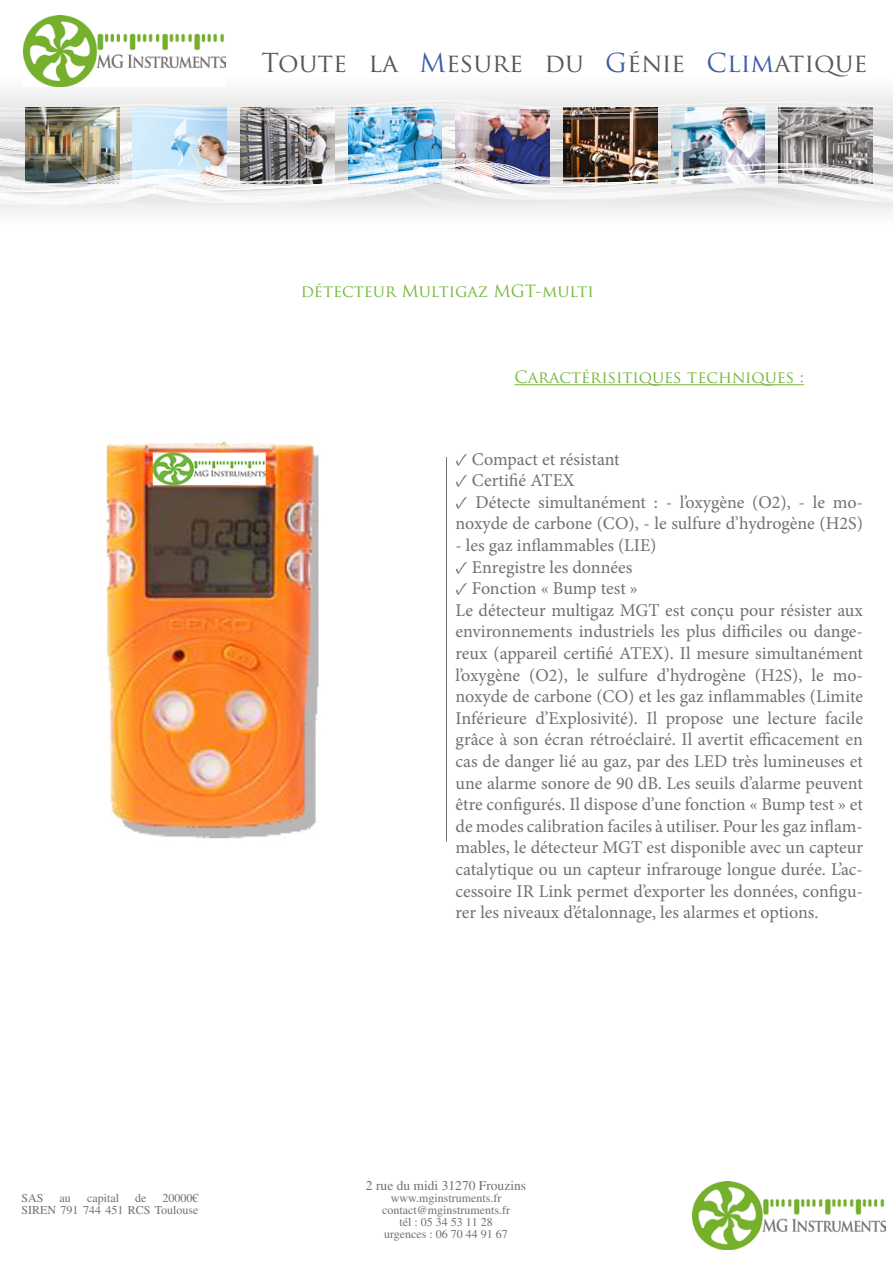
<style>
.page{position:relative;width:893px;height:1263px;background:#fff}
.page>*{position:absolute;margin:0;border:0;box-sizing:border-box;transform-origin:0 0}
.t1{font:25.5px "Trajan Pro";color:#575756}
.t2{font:18px/21.6px "Minion Pro";color:#71706f}
.t3{font:16.5px "Trajan Pro";color:#73b738}
.t4{font:13.5px "Times";color:#71706f}
.t5{font:12px/12px "Times";color:#71706f;text-align:center}
.s1{color:#3e5ca6}
.s2{font-family:"Palatino Linotype"}
</style>
<div class="page">
<div style="left:0;top:71px;width:893px;height:157px;background:#f7f7f7"></div>
<img style="left:0;top:100px;width:893px;height:106px">
<img style="left:23px;top:15px;width:203px;height:71px">
<img style="left:692px;top:1181px;width:193px;height:68px">
<hr style="left:514px;top:384px;width:290px;height:1px;background:#73b738">
<hr style="left:446px;top:457px;width:1px;height:384px;background:#71706f">
<img style="left:106px;top:441px;width:213px;height:398px">
<h1 class="t1" style="left:261px;top:47px;width:608px">Toute la <span class="s1">M</span>esure du <span class="s1">G</span>énie <span class="s1">Clim</span>atique</h1>
<p class="t3" style="left:301px;top:280px;width:295px">détecteur Multigaz MGT-multi</p>
<p class="t3" style="left:514px;top:367px;width:291px">Caractérisitiques techniques :</p>
<p class="t2" style="left:455px;top:448px;width:166px">✓ Compact et résistant</p>
<p class="t2" style="left:455px;top:470px;width:121px">✓ Certifié ATEX</p>
<p class="t2" style="left:455px;top:491px;width:409px">✓ Détecte simultanément : - l’oxygène (O2), - le mo&shy;noxyde de carbone (CO), - le sulfure d’hydrogène (H2S)</p>
<p class="t2" style="left:455px;top:534px;width:203px">- les gaz inflammables (LIE)</p>
<p class="t2" style="left:455px;top:556px;width:179px">✓ Enregistre les données</p>
<p class="t2" style="left:455px;top:578px;width:409px">✓ Fonction « Bump test »<br>Le détecteur multigaz MGT est conçu pour résister aux environnements industriels les plus difficiles ou dange&shy;reux (appareil certifié ATEX). Il mesure simultanément l’oxygène (O2), le sulfure d’hydrogène (H2S), le mo&shy;noxyde de carbone (CO) et les gaz inflammables (Limite Inférieure d’Explosivité). Il propose une lecture facile grâce à son écran rétroéclairé. Il avertit efficacement en cas de danger lié au gaz, par des LED très lumineuses et une alarme sonore de 90 dB. Les seuils d’alarme peuvent être configurés. Il dispose d’une fonction « Bump test » et de modes calibration faciles à utiliser. Pour les gaz inflam&shy;mables, le détecteur MGT est disponible avec un capteur catalytique ou un capteur infrarouge longue durée. L’ac&shy;cessoire IR Link permet d’exporter les données, configu&shy;rer les niveaux d’étalonnage, les alarmes et options.</p>
<p class="t5" style="left:21px;top:1191px;width:179px;text-align:right">20000<span class="s2">€<br></span>SIREN 791 744 451 RCS Toulouse</p>
<p class="t5" style="left:21px;top:1191px;width:24px">SAS</p>
<p class="t5" style="left:60px;top:1191px;width:13px">au</p>
<p class="t5" style="left:87px;top:1191px;width:33px">capital</p>
<p class="t5" style="left:135px;top:1191px;width:13px">de</p>
<p class="t4" style="left:366px;top:1178px;width:162px">2 rue du midi 31270 Frouzins</p>
<p class="t5" style="left:382px;top:1192px;width:130px">www.mginstruments.fr contact@mginstruments.fr tél : 05 34 53 11 28 urgences : 06 70 44 91 67</p>
</div>
